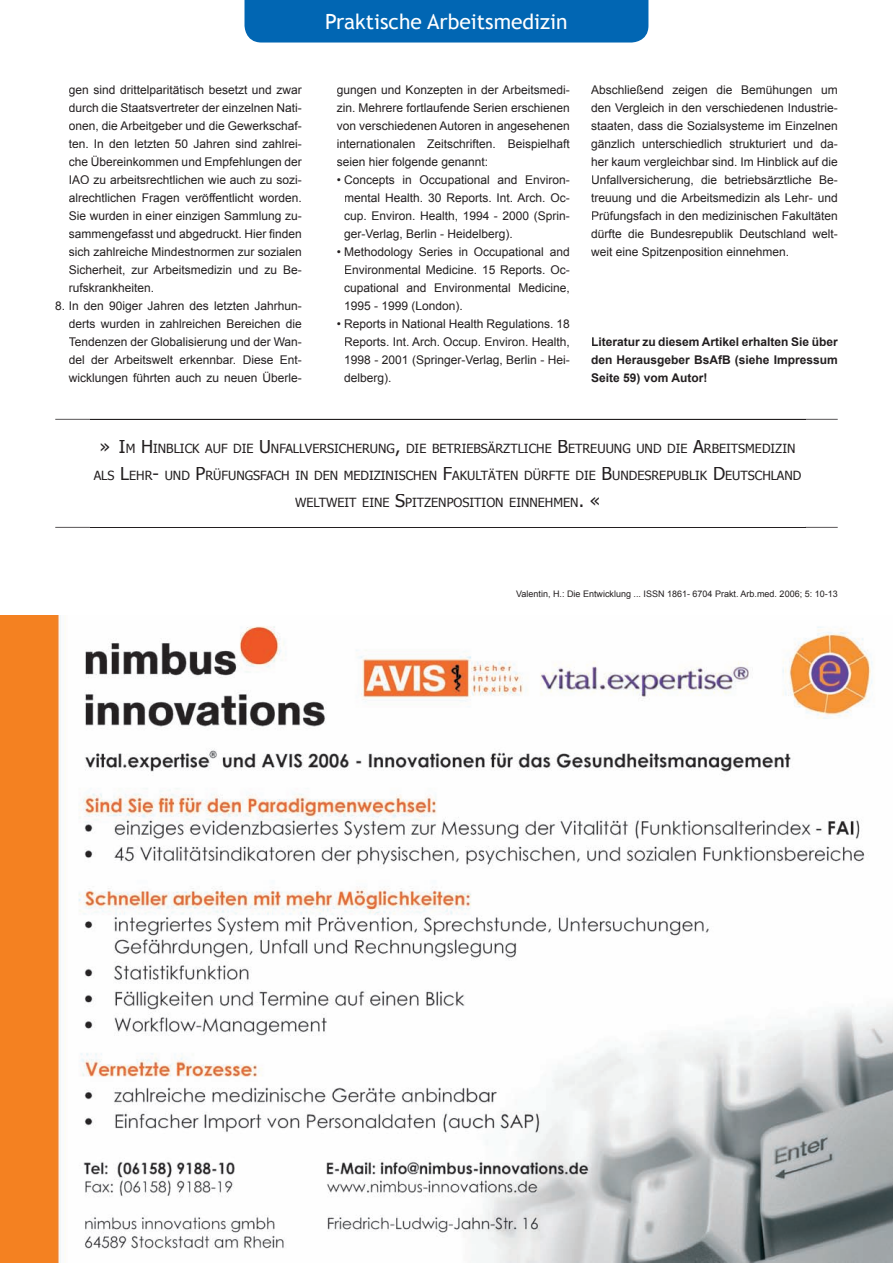
<style>
.page{position:relative;width:893px;height:1263px;background:#fff}
.page>*{position:absolute;margin:0;border:0;box-sizing:border-box;transform-origin:0 0}
.t1{font:21px "Trebuchet MS";color:#fff}
.t2{font:12.6px/27px "Tahoma";color:#231f20;text-align:center}
.t3{font:12px/18px "Arial";color:#231f20;text-align:justify}
.t4{font:700 12px/18px "Arial";color:#231f20;text-align:justify}
.t5{font:9px "Arial";color:#231f20}
.s1{font-size:18px}
</style>
<div class="page">
<div style="left:244px;top:0;width:404px;height:43px;background:#0166b3"></div>
<img style="left:0;top:615px;width:893px;height:648px">
<svg style="left:55px;top:419px;width:783px;height:1px"></svg>
<svg style="left:55px;top:527px;width:783px;height:1px"></svg>
<hr style="left:90px;top:527px;width:715px;height:1px;background:#231f20">
<p class="t3" style="left:69px;top:81px;width:235px">gen sind drittelparitätisch besetzt und zwar durch die Staatsvertreter der einzelnen Nati&shy;onen, die Arbeitgeber und die Gewerkschaf&shy;ten. In den letzten 50 Jahren sind zahlrei&shy;che Übereinkommen und Empfehlungen der IAO zu arbeitsrechtlichen wie auch zu sozi&shy;alrechtlichen Fragen veröffentlicht worden.<br>Sie wurden in einer einzigen Sammlung zu&shy;sammengefasst und abgedruckt. Hier finden sich zahlreiche Mindestnormen zur sozialen Sicherheit, zur Arbeitsmedizin und zu Be&shy;rufskrankheiten.</p>
<p class="t3" style="left:69px;top:297px;width:235px;text-indent:-14px">8. In den 90iger Jahren des letzten Jahrhun&shy;derts wurden in zahlreichen Bereichen die Tendenzen der Globalisierung und der Wan&shy;del der Arbeitswelt erkennbar. Diese Ent&shy;wicklungen führten auch zu neuen Überle-</p>
<h1 class="t1" style="left:325px;top:9px;width:244px">Praktische Arbeitsmedizin</h1>
<p class="t3" style="left:337px;top:81px;width:235px">gungen und Konzepten in der Arbeitsmedi&shy;zin. Mehrere fortlaufende Serien erschienen von verschiedenen Autoren in angesehenen internationalen Zeitschriften. Beispielhaft seien hier folgende genannt:</p>
<p class="t3" style="left:344px;top:171px;width:227px;text-indent:-8px">• Concepts in Occupational and Environ&shy;mental Health. 30 Reports. Int. Arch. Oc&shy;cup. Environ. Health, 1994 - 2000 (Sprin&shy;ger-Verlag, Berlin - Heidelberg).</p>
<p class="t3" style="left:344px;top:243px;width:227px;text-indent:-8px">• Methodology Series in Occupational and Environmental Medicine. 15 Reports. Oc&shy;cupational and Environmental Medicine, 1995 - 1999 (London).</p>
<p class="t3" style="left:344px;top:315px;width:227px;text-indent:-8px">• Reports in National Health Regulations. 18<br>Reports. Int. Arch. Occup. Environ. Health, 1998 - 2001 (Springer-Verlag, Berlin - Hei&shy;delberg).</p>
<p class="t3" style="left:591px;top:81px;width:248px">Abschließend zeigen die Bemühungen um den Vergleich in den verschiedenen Industrie&shy;staaten, dass die Sozialsysteme im Einzelnen gänzlich unterschiedlich strukturiert und da&shy;her kaum vergleichbar sind. Im Hinblick auf die Unfallversicherung, die betriebsärztliche Be&shy;treuung und die Arbeitsmedizin als Lehr- und Prüfungsfach in den medizinischen Fakultäten dürfte die Bundesrepublik Deutschland welt&shy;weit eine Spitzenposition einnehmen.</p>
<p class="t4" style="left:591px;top:333px;width:248px">Literatur zu diesem Artikel erhalten Sie über den Herausgeber BsAfB (siehe Impressum Seite 59) vom Autor!</p>
<p class="t2" style="left:94px;top:435px;width:709px"><span class="s1">» I</span>M <span class="s1">H</span>INBLICK AUF DIE <span class="s1">U</span>NFALLVERSICHERUNG<span class="s1">,</span> DIE BETRIEBSÄRZTLICHE <span class="s1">B</span>ETREUUNG UND DIE <span class="s1">A</span>RBEITSMEDIZIN<br>ALS <span class="s1">L</span>EHR<span class="s1">-</span> UND <span class="s1">P</span>RÜFUNGSFACH IN DEN MEDIZINISCHEN <span class="s1">F</span>AKULTÄTEN DÜRFTE DIE <span class="s1">B</span>UNDESREPUBLIK <span class="s1">D</span>EUTSCHLAND<br>WELTWEIT EINE <span class="s1">S</span>PITZENPOSITION EINNEHMEN<span class="s1">. «</span></p>
<p class="t5" style="left:516px;top:587px;width:323px">Valentin, H.: Die Entwicklung ... ISSN 1861- 6704 Prakt. Arb.med. 2006; 5: 10-13</p>
</div>
